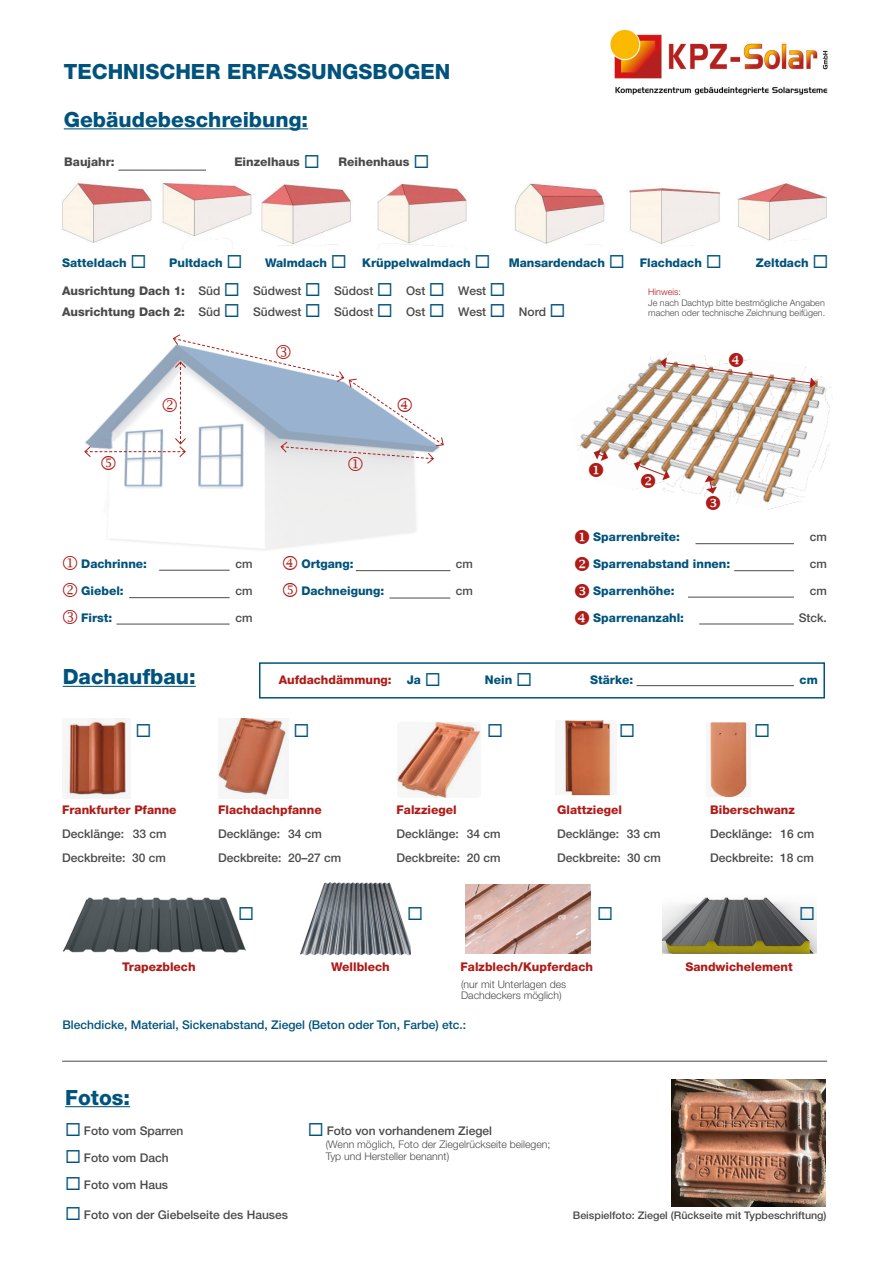
<style>
.page{position:relative;width:893px;height:1263px;background:#fff}
.page>*{position:absolute;margin:0;border:0;box-sizing:border-box;transform-origin:0 0}
.Head1{font:800 21px "Helvetica Neue LT Std";color:#00537c}
.t1{font:19.5px "Wingdings 2";color:#ae1c18}
.Text{font:500 12px "Helvetica Neue LT Std";color:#4a4a49}
.Absatzformat_blau8Pk{font:800 12px "Helvetica Neue LT Std";color:#00537c}
.Text-2{font:800 12px "Helvetica Neue LT Std";color:#ae1c18}
.Absatzformat_blau8Pk-2{font:500 12px "Helvetica Neue LT Std";color:#4a4a49}
.Text-3{font:500 12px "Helvetica Neue LT Std";color:#00537c}
.Absatzformat_blau8Pk-3{font:800 12px "Helvetica Neue LT Std";color:#4a4a49}
.Head1-2{font:800 12px "Helvetica Neue LT Std";color:#00537c}
.Head1-3{font:800 12px "Helvetica Neue LT Std";color:#ae1c18}
.Head1-4{font:300 10.5px "Helvetica Neue LT Std";color:#4a4a49}
.Text-4{font:500 10.5px "Helvetica Neue LT Std";color:#4a4a49}
.Text-5{font:300 10.5px "Helvetica Neue LT Std";color:#4a4a49}
.Head1-5{font:300 9px/10.5px "Helvetica Neue LT Std";color:#4a4a49}
.Head1-6{font:300 9px "Helvetica Neue LT Std";color:#ae1c18}
.s1{color:#00537c}
.s2{font-weight:800}
.s3{color:#ae1c18}
</style>
<div class="page">
<div style="left:259px;top:662px;width:566px;height:36px;border:2px solid #00537c"></div>
<img style="left:564px;top:720px;width:49px;height:76px">
<img style="left:710px;top:722px;width:37px;height:76px">
<img style="left:64px;top:718px;width:67px;height:80px">
<img style="left:218px;top:718px;width:70px;height:80px">
<img style="left:398px;top:722px;width:82px;height:76px">
<img style="left:662px;top:897px;width:154px;height:57px">
<img style="left:63px;top:897px;width:183px;height:56px">
<img style="left:301px;top:882px;width:110px;height:74px">
<img style="left:465px;top:885px;width:125px;height:68px">
<img style="left:610px;top:31px;width:218px;height:64px">
<hr style="left:64px;top:128px;width:244px;height:1px;background:#00537c">
<hr style="left:62px;top:1061px;width:765px;height:1px;background:#4a4a49">
<hr style="left:65px;top:1106px;width:65px;height:1px;background:#00537c">
<img style="left:671px;top:1079px;width:154px;height:127px">
<hr style="left:63px;top:686px;width:133px;height:1px;background:#00537c">
<hr style="left:637px;top:685px;width:157px;height:1px;background:#4a4a49">
<hr style="left:159px;top:570px;width:71px;height:1px;background:#4a4a49">
<hr style="left:129px;top:597px;width:101px;height:1px;background:#4a4a49">
<hr style="left:117px;top:624px;width:113px;height:1px;background:#4a4a49">
<img style="left:576px;top:351px;width:256px;height:159px">
<hr style="left:695px;top:543px;width:99px;height:1px;background:#4a4a49">
<hr style="left:734px;top:570px;width:60px;height:1px;background:#4a4a49">
<hr style="left:688px;top:597px;width:106px;height:1px;background:#4a4a49">
<hr style="left:699px;top:624px;width:95px;height:1px;background:#4a4a49">
<img style="left:108px;top:471px;width:308px;height:79px">
<img style="left:62px;top:182px;width:90px;height:61px">
<img style="left:162px;top:182px;width:90px;height:68px">
<img style="left:261px;top:184px;width:90px;height:63px">
<img style="left:514px;top:183px;width:92px;height:63px">
<img style="left:627px;top:188px;width:94px;height:58px">
<img style="left:738px;top:182px;width:89px;height:60px">
<img style="left:377px;top:183px;width:90px;height:67px">
<hr style="left:118px;top:170px;width:88px;height:1px;background:#4a4a49">
<hr style="left:356px;top:570px;width:94px;height:1px;background:#4a4a49">
<hr style="left:389px;top:598px;width:61px;height:1px;background:#4a4a49">
<svg style="left:705px;top:475px;width:15px;height:35px"></svg>
<svg style="left:660px;top:352px;width:156px;height:36px"></svg>
<svg style="left:84px;top:334px;width:360px;height:137px"></svg>
<svg style="left:239px;top:907px;width:7px;height:13px"></svg>
<svg style="left:409px;top:907px;width:2px;height:13px"></svg>
<svg style="left:800px;top:907px;width:14px;height:13px"></svg>
<svg style="left:634px;top:460px;width:36px;height:28px"></svg>
<svg style="left:589px;top:449px;width:19px;height:28px"></svg>
<p class="Head1" style="left:64px;top:59px;width:388px">TECHNISCHER ERFASSUNGSBOGEN</p>
<p class="Head1" style="left:64px;top:107px;width:246px">Gebäudebeschreibung:</p>
<p class="Absatzformat_blau8Pk-3" style="left:64px;top:155px;width:52px">Baujahr:</p>
<p class="Absatzformat_blau8Pk-3" style="left:234px;top:155px;width:87px">Einzelhaus <span class="s1">◻</span></p>
<p class="Absatzformat_blau8Pk-3" style="left:339px;top:155px;width:92px">Reihenhaus <span class="s1">◻</span></p>
<p class="Absatzformat_blau8Pk" style="left:62px;top:255px;width:86px">Satteldach ◻</p>
<p class="Absatzformat_blau8Pk" style="left:169px;top:255px;width:75px">Pultdach ◻</p>
<p class="Absatzformat_blau8Pk" style="left:265px;top:255px;width:83px">Walmdach ◻</p>
<p class="Absatzformat_blau8Pk" style="left:362px;top:255px;width:264px">Krüppelwalmdach ◻ Mansardendach ◻</p>
<p class="Absatzformat_blau8Pk" style="left:640px;top:255px;width:83px">Flachdach ◻</p>
<p class="Absatzformat_blau8Pk" style="left:756px;top:255px;width:74px">Zeltdach ◻</p>
<p class="Absatzformat_blau8Pk-2" style="left:62px;top:283px;width:445px"><span class="s2">Ausrichtung Dach 1:</span> Süd <span class="s1">◻</span> Südwest <span class="s1">◻</span> Südost <span class="s1">◻</span> Ost <span class="s1">◻</span> West <span class="s1">◻</span></p>
<p class="Absatzformat_blau8Pk-2" style="left:62px;top:304px;width:505px"><span class="s2">Ausrichtung Dach 2:</span> Süd <span class="s1">◻</span> Südwest <span class="s1">◻</span> Südost <span class="s1">◻</span> Ost <span class="s1">◻</span> West <span class="s1">◻</span> Nord <span class="s1">◻</span></p>
<p class="t1" style="left:275px;top:342px;width:19px">●</p>
<p class="Head1-6" style="left:648px;top:286px;width:34px">Hinweis:</p>
<p class="Head1-5" style="left:648px;top:297px;width:178px">Je nach Dachtyp bitte bestmögliche Angaben machen oder technische Zeichnung beifügen.</p>
<p class="t1" style="left:100px;top:453px;width:19px">■</p>
<p class="Absatzformat_blau8Pk" style="left:81px;top:557px;width:67px">Dachrinne:</p>
<p class="Absatzformat_blau8Pk-2" style="left:236px;top:557px;width:19px">cm</p>
<p class="Absatzformat_blau8Pk" style="left:81px;top:584px;width:44px">Giebel:</p>
<p class="Absatzformat_blau8Pk-2" style="left:236px;top:584px;width:19px">cm</p>
<p class="Absatzformat_blau8Pk" style="left:61px;top:611px;width:53px"><span class="s3">●</span> First:</p>
<p class="Absatzformat_blau8Pk-2" style="left:236px;top:611px;width:19px">cm</p>
<p class="Absatzformat_blau8Pk" style="left:301px;top:557px;width:54px">Ortgang:</p>
<p class="Absatzformat_blau8Pk-2" style="left:456px;top:557px;width:19px">cm</p>
<p class="Absatzformat_blau8Pk" style="left:281px;top:584px;width:104px"><span class="s3">■</span> Dachneigung:</p>
<p class="Absatzformat_blau8Pk-2" style="left:456px;top:584px;width:19px">cm</p>
<p class="Absatzformat_blau8Pk" style="left:573px;top:529px;width:108px"><span class="s3">◆</span> Sparrenbreite:</p>
<p class="Absatzformat_blau8Pk-2" style="left:810px;top:529px;width:19px">cm</p>
<p class="Absatzformat_blau8Pk" style="left:573px;top:556px;width:158px"><span class="s3">❖</span> Sparrenabstand innen:</p>
<p class="Absatzformat_blau8Pk-2" style="left:810px;top:556px;width:19px">cm</p>
<p class="Absatzformat_blau8Pk" style="left:593px;top:583px;width:83px">Sparrenhöhe:</p>
<p class="Absatzformat_blau8Pk-2" style="left:810px;top:583px;width:19px">cm</p>
<p class="Absatzformat_blau8Pk" style="left:593px;top:610px;width:92px">Sparrenanzahl:</p>
<p class="Absatzformat_blau8Pk-2" style="left:799px;top:610px;width:30px">Stck.</p>
<p class="Head1" style="left:63px;top:664px;width:135px">Dachaufbau:</p>
<p class="Head1-3" style="left:279px;top:673px;width:114px">Aufdachdämmung:</p>
<p class="Head1-2" style="left:407px;top:673px;width:36px">Ja ◻</p>
<p class="Head1-2" style="left:485px;top:673px;width:49px">Nein ◻</p>
<p class="Head1-2" style="left:590px;top:673px;width:45px">Stärke:</p>
<p class="Head1-2" style="left:800px;top:673px;width:20px">cm</p>
<p class="Text-2" style="left:62px;top:802px;width:116px">Frankfurter Pfanne</p>
<p class="Text-2" style="left:218px;top:802px;width:105px">Flachdachpfanne</p>
<p class="Text-2" style="left:397px;top:802px;width:61px">Falzziegel</p>
<p class="Text-2" style="left:557px;top:802px;width:66px">Glattziegel</p>
<p class="Text-2" style="left:710px;top:802px;width:86px">Biberschwanz</p>
<p class="Text" style="left:62px;top:826px;width:106px">Decklänge: 33 cm</p>
<p class="Text" style="left:218px;top:826px;width:105px">Decklänge: 34 cm</p>
<p class="Text" style="left:397px;top:826px;width:105px">Decklänge: 34 cm</p>
<p class="Text" style="left:557px;top:826px;width:105px">Decklänge: 33 cm</p>
<p class="Text" style="left:710px;top:826px;width:106px">Decklänge: 16 cm</p>
<p class="Text" style="left:62px;top:850px;width:105px">Deckbreite: 30 cm</p>
<p class="Text" style="left:218px;top:850px;width:125px">Deckbreite: 20–27 cm</p>
<p class="Text" style="left:397px;top:850px;width:105px">Deckbreite: 20 cm</p>
<p class="Text" style="left:557px;top:850px;width:105px">Deckbreite: 30 cm</p>
<p class="Text" style="left:710px;top:850px;width:105px">Deckbreite: 18 cm</p>
<p class="Text-2" style="left:122px;top:960px;width:75px">Trapezblech</p>
<p class="Text-2" style="left:331px;top:960px;width:60px">Wellblech</p>
<p class="Text-2" style="left:461px;top:960px;width:134px">Falzblech/Kupferdach</p>
<p class="Text-2" style="left:685px;top:960px;width:109px">Sandwichelement</p>
<p class="Text-5" style="left:461px;top:978px;width:107px">(nur mit Unterlagen des</p>
<p class="Text-5" style="left:461px;top:988px;width:102px">Dachdeckers möglich)</p>
<p class="Text-3" style="left:63px;top:1017px;width:405px">Blechdicke, Material, Sickenabstand, Ziegel (Beton oder Ton, Farbe) etc.:</p>
<p class="Head1" style="left:65px;top:1085px;width:66px">Fotos:</p>
<p class="Text" style="left:65px;top:1123px;width:120px"><span class="s1">◻</span> Foto vom Sparren</p>
<p class="Text" style="left:308px;top:1123px;width:186px"><span class="s1">◻</span> Foto von vorhandenem Ziegel</p>
<p class="Text" style="left:65px;top:1150px;width:105px"><span class="s1">◻</span> Foto vom Dach</p>
<p class="Text" style="left:65px;top:1177px;width:104px"><span class="s1">◻</span> Foto vom Haus</p>
<p class="Text" style="left:65px;top:1207px;width:224px"><span class="s1">◻</span> Foto von der Giebelseite des Hauses</p>
<p class="Text-4" style="left:573px;top:1209px;width:255px">Beispielfoto: Ziegel (Rückseite mit Typbeschriftung)</p>
<p class="Head1-4" style="left:326px;top:1138px;width:226px">(Wenn möglich, Foto der Ziegelrückseite beilegen;</p>
<p class="Head1-4" style="left:326px;top:1150px;width:125px">Typ und Hersteller benannt)</p>
</div>
